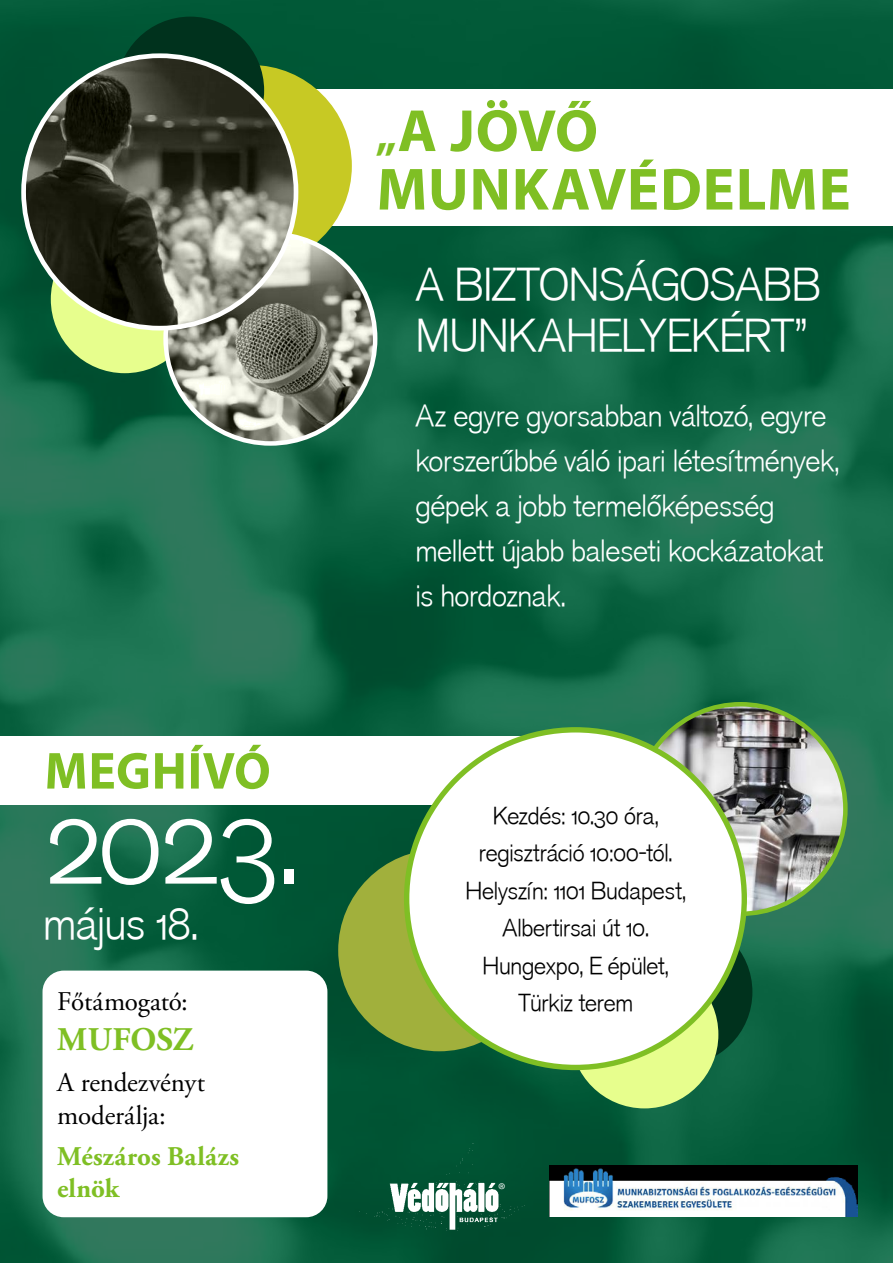
<style>
.page{position:relative;width:893px;height:1263px;background:#fff}
.page>*{position:absolute;margin:0;border:0;box-sizing:border-box;transform-origin:0 0}
.t1{font:121.5px "Akzidenz Grotesk Lt Os F PFL";color:#fff}
.t2{font:700 60px/58.5px "Myriad Pro";letter-spacing:.01em;color:#7fbf24}
.t3{font:700 52.5px "Myriad Pro";letter-spacing:.01em;color:#7fbf24}
.t4{font:45px/51px "Akzidenz Grotesk Lt Os F PFL";letter-spacing:-.005em;color:#fff}
.t5{font:700 33px "Adobe Garamond Pro";color:#7fbf24}
.t6{font:30px/45px "Akzidenz Grotesk Lt Os F PFL";color:#fff}
.t7{font:27px/32.4px "Adobe Garamond Pro";letter-spacing:-.01em;color:#000}
.t8{font:700 27px/32.4px "Adobe Garamond Pro";letter-spacing:.005em;color:#7fbf24}
.t9{font:24px/37.5px "Akzidenz Grotesk Lt Os F PFL";color:#000;text-align:center}
.t10{font:300 18.75px "Myriad Pro";color:#fff}
.s1{font-size:46.5px}
</style>
<div class="page">
<img style="left:0;top:0;width:893px;height:1263px">
<div style="left:0;top:736px;width:534px;height:68px;background:#fff"></div>
<img style="left:636px;top:704px;width:209px;height:210px;border-radius:105px">
<div style="left:338px;top:849px;width:202px;height:202px;background:#a1b03c;border-radius:50%"></div>
<div style="left:605px;top:918px;width:147px;height:148px;background:#00321d;border-radius:50%"></div>
<div style="left:571px;top:960px;width:147px;height:148px;background:#e7fe8d;border-radius:50%"></div>
<div style="left:407px;top:730px;width:337px;height:337px;background:#fff;border-radius:50%"></div>
<div style="left:72px;top:90px;width:821px;height:136px;background:#fff"></div>
<div style="left:150px;top:65px;width:202px;height:202px;background:#c7c924;border-radius:50%"></div>
<div style="left:116px;top:17px;width:148px;height:147px;background:#00321d;border-radius:50%"></div>
<div style="left:51px;top:225px;width:148px;height:148px;background:#e7fe8d;border-radius:50%"></div>
<img style="left:166px;top:234px;width:209px;height:206px">
<img style="left:24px;top:56px;width:272px;height:272px">
<div style="left:43px;top:970px;width:284px;height:247px;background:#fff;border-radius:21px"></div>
<img style="left:349px;top:1129px;width:195px;height:131px">
<img style="left:549px;top:1165px;width:308px;height:52px">
<h2 class="t2" style="left:376px;top:100px;width:476px"><span class="s1">„</span>A JÖVŐ<br>MUNKAVÉDELME</h2>
<h3 class="t4" style="left:415px;top:259px;width:406px">A BIZTONSÁGOSABB<br>MUNKAHELYEKÉRT”</h3>
<h3 class="t3" style="left:45px;top:737px;width:228px">MEGHÍVÓ</h3>
<h1 class="t1" style="left:43px;top:766px;width:256px">2023.</h1>
<h3 class="t4" style="left:43px;top:899px;width:157px">május 18.</h3>
<p class="t6" style="left:415px;top:393px;width:425px">Az egyre gyorsabban változó, egyre korszerűbbé váló ipari létesítmények, gépek a jobb termelőképesség mellett újabb baleseti kockázatokat is hordoznak.</p>
<p class="t9" style="left:465px;top:797px;width:222px">Kezdés: 10.30 óra, regisztráció 10:00-tól.<br>Helyszín: 1101 Budapest,<br>Albertirsai út 10.<br>Hungexpo, E épület,</p>
<p class="t7" style="left:57px;top:986px;width:132px">Főtámogató:</p>
<p class="t9" style="left:518px;top:985px;width:116px">Türkiz terem</p>
<p class="t5" style="left:57px;top:1020px;width:137px">MUFOSZ</p>
<p class="t7" style="left:57px;top:1067px;width:149px">A rendezvényt moderálja:</p>
<p class="t8" style="left:57px;top:1140px;width:183px">Mészáros Balázs elnök</p>
<p class="t10" style="left:498px;top:1179px;width:9px">®</p>
</div>
